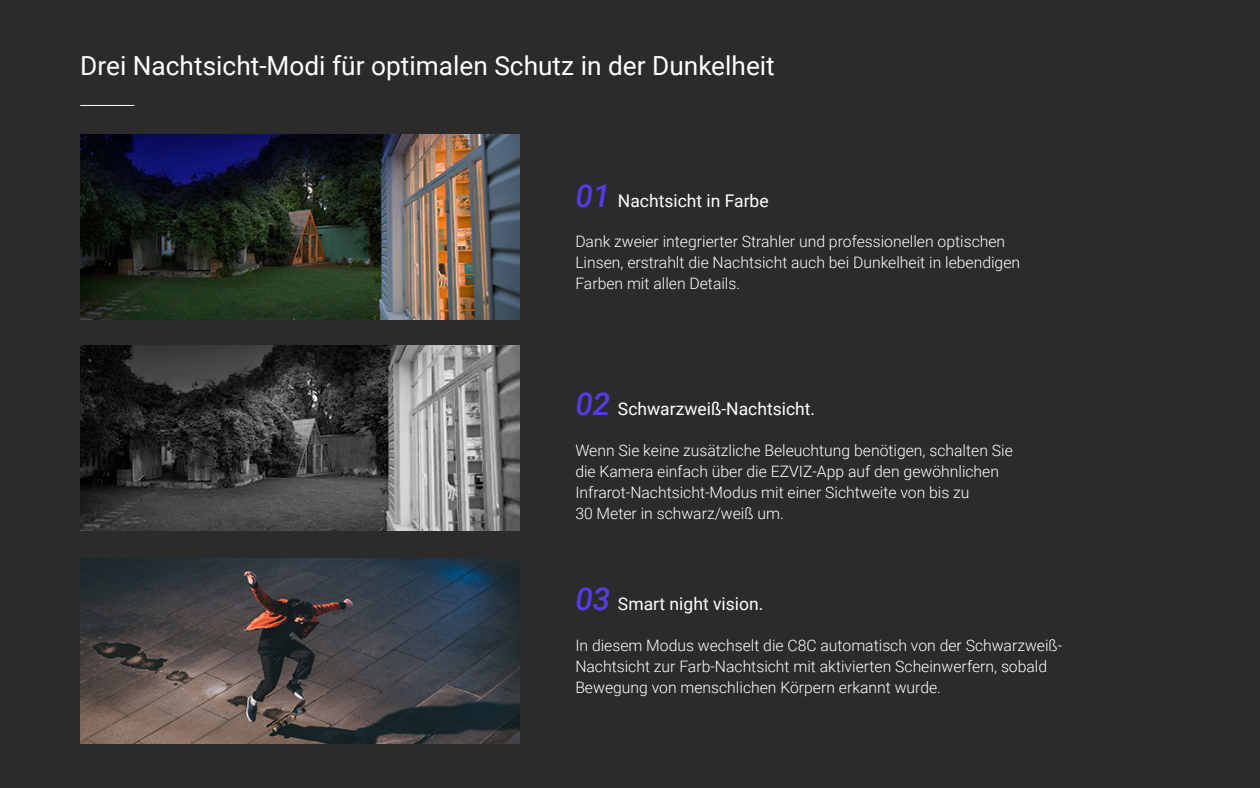
<style>
.page{position:relative;width:1260px;height:788px;background:#2b2b2b}
.page>*{position:absolute;margin:0;border:0;box-sizing:border-box;transform-origin:0 0}
.t1{font:italic 500 31.5px "Roboto";color:#573ae8}
.t2{font:26.25px "Roboto";color:#fff}
.t3{font:17.5px "Roboto";color:#fff}
.t4{font:300 15.75px/21px "Roboto";color:#fff}
</style>
<div class="page">
<hr style="left:80px;top:105px;width:54px;height:1px;background:#fff">
<img style="left:80px;top:135px;width:440px;height:184px">
<img style="left:80px;top:346px;width:440px;height:184px">
<img style="left:80px;top:558px;width:440px;height:185px">
<h2 class="t2" style="left:80px;top:47px;width:696px">Drei Nachtsicht-Modi für optimalen Schutz in der Dunkelheit</h2>
<h1 class="t1" style="left:575px;top:174px;width:37px">01</h1>
<p class="t3" style="left:618px;top:189px;width:152px">Nachtsicht in Farbe</p>
<p class="t4" style="left:575px;top:230px;width:446px">Dank zweier integrierter Strahler und professionellen optischen<br>Linsen, erstrahlt die Nachtsicht auch bei Dunkelheit in lebendigen<br>Farben mit allen Details.</p>
<h1 class="t1" style="left:575px;top:381px;width:37px">02</h1>
<p class="t3" style="left:618px;top:396px;width:199px">Schwarzweiß-Nachtsicht.</p>
<p class="t4" style="left:575px;top:439px;width:439px">Wenn Sie keine zusätzliche Beleuchtung benötigen, schalten Sie die Kamera einfach über die EZVIZ-App auf den gewöhnlichen Infrarot-Nachtsicht-Modus mit einer Sichtweite von bis zu<br>30 Meter in schwarz/weiß um.</p>
<h1 class="t1" style="left:575px;top:576px;width:37px">03</h1>
<p class="t3" style="left:618px;top:591px;width:147px">Smart night vision.</p>
<p class="t4" style="left:575px;top:634px;width:488px">In diesem Modus wechselt die C8C automatisch von der Schwarzweiß-<br>Nachtsicht zur Farb-Nachtsicht mit aktivierten Scheinwerfern, sobald<br>Bewegung von menschlichen Körpern erkannt wurde.</p>
</div>
